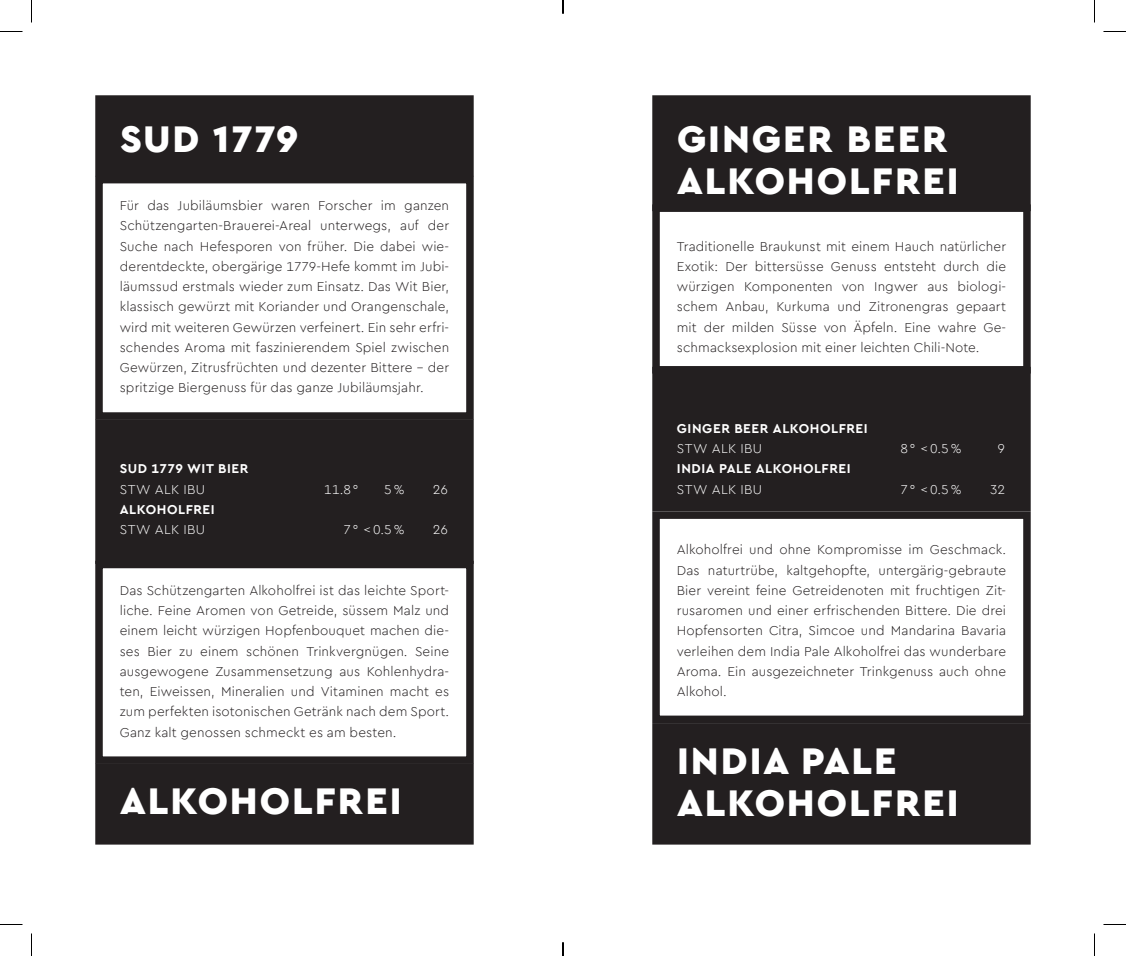
<style>
.page{position:relative;width:1126px;height:956px;background:#fff}
.page>*{position:absolute;margin:0;border:0;box-sizing:border-box;transform-origin:0 0}
.Titel_unten{font:900 39px "Cera PRO";letter-spacing:.05em;color:#fff}
.Titel_oben{font:900 39px/42px "Cera PRO";letter-spacing:.05em;color:#fff}
.Bierbeschrieb__POS{font:300 13.5px/20.2px "Cera PRO";letter-spacing:.01em;color:#231f20;text-align:justify}
.STW_ALK_IBU__POS{font:300 13.5px "Cera PRO";letter-spacing:.025em;color:#fff}
.Biertitel__POS{font:700 13.5px "Cera PRO";letter-spacing:.04em;color:#fff}
</style>
<div class="page">
<div style="left:99px;top:423px;width:371px;height:137px;background:#231f20"></div>
<div style="left:95px;top:419px;width:379px;height:145px;border:8px solid #231f20"></div>
<div style="left:95px;top:561px;width:379px;height:203px;border:8px solid #231f20"></div>
<div style="left:99px;top:767px;width:371px;height:74px;background:#231f20"></div>
<div style="left:95px;top:764px;width:379px;height:81px;border:8px solid #231f20"></div>
<div style="left:99px;top:99px;width:371px;height:74px;background:#231f20"></div>
<div style="left:95px;top:95px;width:379px;height:81px;border:8px solid #231f20"></div>
<div style="left:95px;top:176px;width:379px;height:244px;border:8px solid #231f20"></div>
<div style="left:656px;top:371px;width:371px;height:137px;background:#231f20"></div>
<div style="left:652px;top:367px;width:379px;height:144px;border:8px solid #231f20"></div>
<div style="left:652px;top:511px;width:379px;height:212px;border:8px solid #231f20"></div>
<div style="left:656px;top:727px;width:371px;height:114px;background:#231f20"></div>
<div style="left:652px;top:723px;width:379px;height:122px;border:8px solid #231f20"></div>
<div style="left:656px;top:99px;width:371px;height:108px;background:#231f20"></div>
<div style="left:652px;top:95px;width:379px;height:116px;border:8px solid #231f20"></div>
<div style="left:652px;top:204px;width:379px;height:170px;border:8px solid #231f20"></div>
<svg style="left:0;top:31px;width:22px;height:1px"></svg>
<svg style="left:1103px;top:31px;width:23px;height:1px"></svg>
<svg style="left:0;top:924px;width:22px;height:1px"></svg>
<svg style="left:1103px;top:924px;width:23px;height:1px"></svg>
<svg style="left:31px;top:0;width:1px;height:23px"></svg>
<svg style="left:31px;top:933px;width:1px;height:23px"></svg>
<svg style="left:1094px;top:0;width:1px;height:23px"></svg>
<svg style="left:1094px;top:933px;width:1px;height:23px"></svg>
<svg style="left:562px;top:0;width:2px;height:14px"></svg>
<svg style="left:562px;top:942px;width:2px;height:14px"></svg>
<p class="Titel_oben" style="left:120px;top:117px;width:180px">SUD 1779</p>
<p class="Bierbeschrieb__POS" style="left:120px;top:195px;width:331px">Für das Jubiläumsbier waren Forscher im ganzen Schützengarten-Brauerei-Areal unterwegs, auf der Suche nach Hefesporen von früher. Die dabei wie&shy;derentdeckte, obergärige 1779-Hefe kommt im Jubi&shy;läumssud erstmals wieder zum Einsatz. Das Wit Bier, klassisch gewürzt mit Koriander und Orangenschale, wird mit weiteren Gewürzen verfeinert. Ein sehr erfri&shy;schendes Aroma mit faszinierendem Spiel zwischen Gewürzen, Zitrusfrüchten und dezenter Bittere - der spritzige Biergenuss für das ganze Jubiläumsjahr.</p>
<p class="Biertitel__POS" style="left:120px;top:460px;width:130px">SUD 1779 WIT BIER</p>
<p class="STW_ALK_IBU__POS" style="left:120px;top:480px;width:87px">STW ALK IBU</p>
<p class="STW_ALK_IBU__POS" style="left:324px;top:480px;width:35px">11.8 °</p>
<p class="STW_ALK_IBU__POS" style="left:384px;top:480px;width:22px">5 %</p>
<p class="STW_ALK_IBU__POS" style="left:433px;top:480px;width:17px">26</p>
<p class="Biertitel__POS" style="left:120px;top:500px;width:96px">ALKOHOLFREI</p>
<p class="STW_ALK_IBU__POS" style="left:120px;top:521px;width:87px">STW ALK IBU</p>
<p class="STW_ALK_IBU__POS" style="left:343px;top:521px;width:63px">7 ° &lt; 0.5 %</p>
<p class="STW_ALK_IBU__POS" style="left:433px;top:521px;width:17px">26</p>
<p class="Bierbeschrieb__POS" style="left:120px;top:580px;width:331px">Das Schützengarten Alkoholfrei ist das leichte Sport&shy;liche. Feine Aromen von Getreide, süssem Malz und einem leicht würzigen Hopfenbouquet machen die&shy;ses Bier zu einem schönen Trinkvergnügen. Seine ausgewogene Zusammensetzung aus Kohlenhydra&shy;ten, Eiweissen, Mineralien und Vitaminen macht es zum perfekten isotonischen Getränk nach dem Sport.<br>Ganz kalt genossen schmeckt es am besten.</p>
<p class="Titel_unten" style="left:120px;top:775px;width:283px">ALKOHOLFREI</p>
<p class="Titel_oben" style="left:677px;top:117px;width:283px">GINGER BEER<br>ALKOHOLFREI</p>
<p class="Bierbeschrieb__POS" style="left:677px;top:235px;width:331px">Traditionelle Braukunst mit einem Hauch natürlicher Exotik: Der bittersüsse Genuss entsteht durch die würzigen Komponenten von Ingwer aus biologi&shy;schem Anbau, Kurkuma und Zitronengras gepaart mit der milden Süsse von Äpfeln. Eine wahre Ge&shy;schmacksexplosion mit einer leichten Chili-Note.</p>
<p class="Biertitel__POS" style="left:677px;top:419px;width:192px">GINGER BEER ALKOHOLFREI</p>
<p class="STW_ALK_IBU__POS" style="left:677px;top:440px;width:87px">STW ALK IBU</p>
<p class="STW_ALK_IBU__POS" style="left:900px;top:440px;width:63px">8 ° &lt; 0.5 %</p>
<p class="STW_ALK_IBU__POS" style="left:998px;top:440px;width:9px">9</p>
<p class="Biertitel__POS" style="left:677px;top:460px;width:175px">INDIA PALE ALKOHOLFREI</p>
<p class="STW_ALK_IBU__POS" style="left:677px;top:480px;width:87px">STW ALK IBU</p>
<p class="STW_ALK_IBU__POS" style="left:900px;top:480px;width:63px">7 ° &lt; 0.5 %</p>
<p class="STW_ALK_IBU__POS" style="left:990px;top:480px;width:16px">32</p>
<p class="Bierbeschrieb__POS" style="left:677px;top:539px;width:331px">Alkoholfrei und ohne Kompromisse im Geschmack.<br>Das naturtrübe, kaltgehopfte, untergärig-gebraute Bier vereint feine Getreidenoten mit fruchtigen Zit&shy;rusaromen und einer erfrischenden Bittere. Die drei Hopfensorten Citra, Simcoe und Mandarina Bavaria verleihen dem India Pale Alkoholfrei das wunderbare Aroma. Ein ausgezeichneter Trinkgenuss auch ohne Alkohol.</p>
<p class="Titel_unten" style="left:677px;top:735px;width:221px">INDIA PALE</p>
<p class="Titel_unten" style="left:677px;top:777px;width:283px">ALKOHOLFREI</p>
</div>
